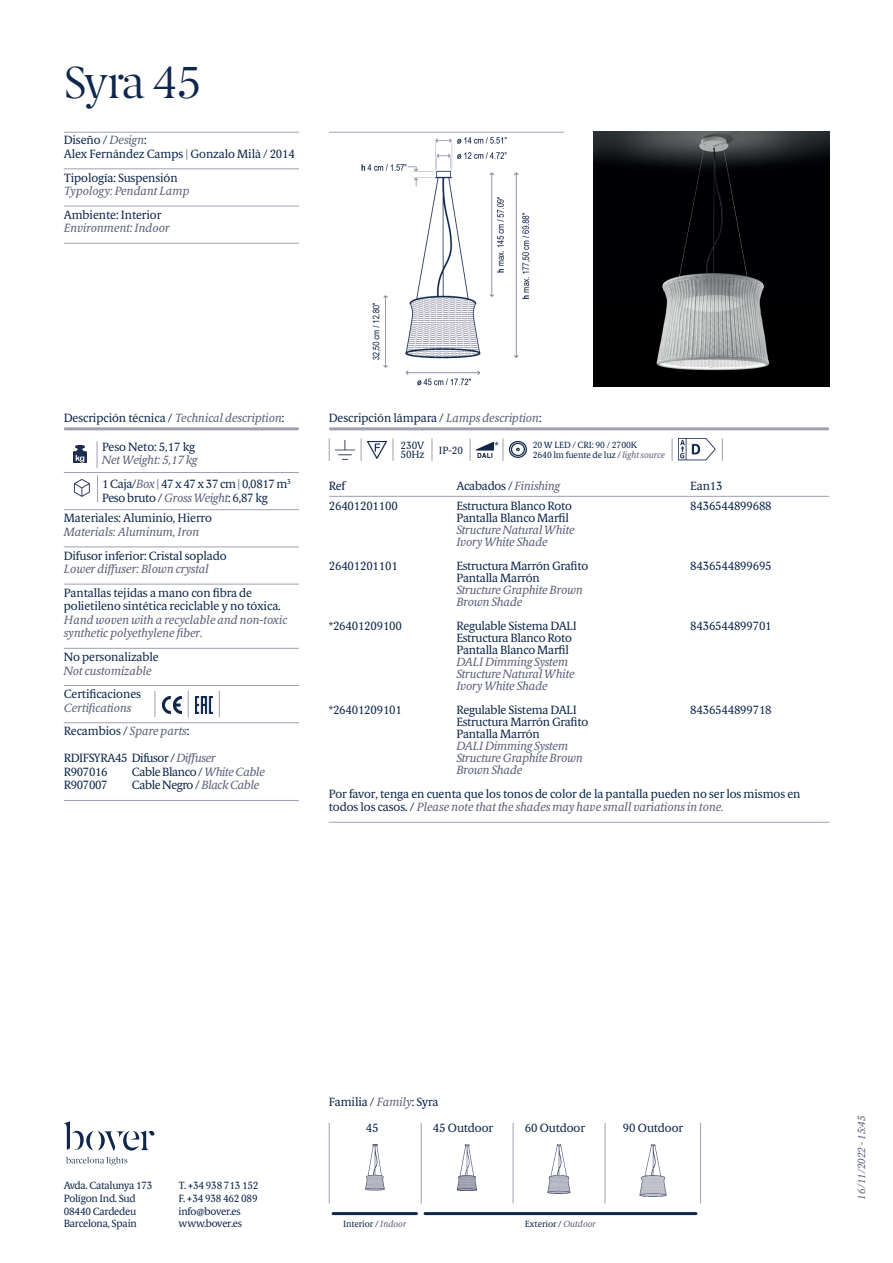
<style>
.page{position:relative;width:893px;height:1263px;background:#fff}
.page>*{position:absolute;margin:0;border:0;box-sizing:border-box;transform-origin:0 0}
.t1{font:45px "Berlingske Serif";letter-spacing:-.035em;color:#0e274b}
.t2{font:12px/13.5px "Berlingske Serif Tx";letter-spacing:-.02em;color:#0e274b}
.t3{font:italic 12px/12px "Berlingske Serif Tx";letter-spacing:-.02em;color:#5f627c}
.t4{font:10.5px/12.8px "Berlingske Serif Tx";letter-spacing:-.025em;color:#0e274b}
.t5{font:italic 10.5px "Berlingske Serif Tx";letter-spacing:-.01em;color:#5f627c}
.t6{font:9px/10.8px "Berlingske Serif Tx";letter-spacing:-.01em;color:#0e274b}
.s1{font-style:italic;color:#5f627c}
.s2{font-style:normal;color:#0e274b}
</style>
<div class="page">
<hr style="left:64px;top:168px;width:235px;height:1px;background:#9fa0b1">
<hr style="left:64px;top:206px;width:235px;height:1px;background:#9fa0b1">
<hr style="left:64px;top:243px;width:235px;height:1px;background:#9fa0b1">
<hr style="left:64px;top:132px;width:235px;height:1px;background:#9fa0b1">
<hr style="left:329px;top:132px;width:235px;height:1px;background:#9fa0b1">
<img style="left:361px;top:137px;width:170px;height:249px">
<hr style="left:64px;top:472px;width:235px;height:1px;background:#9fa0b1">
<hr style="left:64px;top:509px;width:235px;height:1px;background:#9fa0b1">
<hr style="left:64px;top:546px;width:235px;height:1px;background:#9fa0b1">
<hr style="left:64px;top:584px;width:235px;height:1px;background:#9fa0b1">
<hr style="left:64px;top:648px;width:235px;height:1px;background:#9fa0b1">
<hr style="left:64px;top:685px;width:235px;height:1px;background:#9fa0b1">
<hr style="left:64px;top:722px;width:235px;height:1px;background:#9fa0b1">
<hr style="left:64px;top:800px;width:235px;height:1px;background:#9fa0b1">
<img style="left:74px;top:446px;width:13px;height:17px">
<svg style="left:97px;top:442px;width:1px;height:26px"></svg>
<img style="left:74px;top:480px;width:15px;height:17px">
<svg style="left:97px;top:476px;width:1px;height:26px"></svg>
<svg style="left:155px;top:691px;width:1px;height:26px"></svg>
<img style="left:162px;top:696px;width:19px;height:17px">
<svg style="left:188px;top:691px;width:1px;height:26px"></svg>
<img style="left:195px;top:696px;width:17px;height:17px">
<svg style="left:219px;top:691px;width:1px;height:26px"></svg>
<hr style="left:65px;top:427px;width:233px;height:3px;background:#9fa0b1">
<hr style="left:330px;top:427px;width:498px;height:3px;background:#9fa0b1">
<svg style="left:470px;top:439px;width:1px;height:22px"></svg>
<svg style="left:432px;top:439px;width:1px;height:22px"></svg>
<svg style="left:393px;top:439px;width:1px;height:22px"></svg>
<svg style="left:329px;top:439px;width:1px;height:22px"></svg>
<svg style="left:361px;top:439px;width:1px;height:22px"></svg>
<img style="left:368px;top:441px;width:18px;height:17px">
<img style="left:336px;top:440px;width:18px;height:19px">
<svg style="left:672px;top:439px;width:1px;height:22px"></svg>
<svg style="left:722px;top:439px;width:1px;height:22px"></svg>
<img style="left:510px;top:441px;width:16px;height:17px">
<svg style="left:503px;top:439px;width:1px;height:22px"></svg>
<img style="left:477px;top:442px;width:16px;height:16px">
<hr style="left:329px;top:822px;width:500px;height:1px;background:#9fa0b1">
<img style="left:679px;top:439px;width:37px;height:21px">
<hr style="left:329px;top:1123px;width:1px;height:80px;background:#9fa0b1">
<img style="left:365px;top:1144px;width:20px;height:47px">
<img style="left:458px;top:1144px;width:19px;height:46px">
<img style="left:548px;top:1144px;width:23px;height:49px">
<img style="left:639px;top:1144px;width:27px;height:52px">
<hr style="left:421px;top:1123px;width:1px;height:80px;background:#9fa0b1">
<hr style="left:513px;top:1123px;width:1px;height:80px;background:#9fa0b1">
<hr style="left:605px;top:1123px;width:1px;height:80px;background:#9fa0b1">
<hr style="left:700px;top:1123px;width:1px;height:80px;background:#9fa0b1">
<hr style="left:333px;top:1212px;width:83px;height:3px;background:#0e274b">
<hr style="left:425px;top:1212px;width:271px;height:3px;background:#0e274b">
<img style="left:594px;top:132px;width:235px;height:255px">
<svg style="left:66px;top:1157px;width:61px;height:8px"></svg>
<svg style="left:64px;top:1121px;width:90px;height:29px"></svg>
<hr style="left:329px;top:496px;width:500px;height:1px;background:#9fa0b1">
<h1 class="t1" style="left:64px;top:53px;width:140px">Syra 45</h1>
<p class="t2" style="left:64px;top:133px;width:233px">Diseño / <span class="s1">Design</span>:<br>Alex Fernández Camps | Gonzalo Milà / 2014</p>
<p class="t2" style="left:64px;top:171px;width:115px">Tipología: Suspensión</p>
<p class="t3" style="left:64px;top:185px;width:127px">Typology: Pendant Lamp</p>
<p class="t2" style="left:64px;top:208px;width:99px">Ambiente: Interior</p>
<p class="t3" style="left:64px;top:222px;width:108px">Environment: Indoor</p>
<p class="t2" style="left:64px;top:411px;width:222px">Descripción técnica / <span class="s1">Technical description</span>:</p>
<p class="t2" style="left:329px;top:411px;width:214px">Descripción lámpara / <span class="s1">Lamps description</span>:</p>
<p class="t4" style="left:439px;top:444px;width:26px">IP-20</p>
<p class="t4" style="left:400px;top:441px;width:26px;line-height:9px">230V<br>50Hz</p>
<p class="t6" style="left:533px;top:439px;width:134px">20 W LED / CRI: 90 / 2700K<br>2640 lm fuente de luz / <span class="s1">light source</span></p>
<p class="t2" style="left:102px;top:440px;width:94px">Peso Neto: 5,17 kg</p>
<p class="t2" style="left:102px;top:448px;width:190px;line-height:23.7px"><span class="s1">Net Weight: 5,17 kg<br></span>1 Caja/<span class="s1">Box</span> | 47 x 47 x 37 cm | 0,0817 m<sup>3</sup></p>
<p class="t2" style="left:64px;top:487px;width:205px;line-height:20.7px;text-indent:38px">Peso bruto / <span class="s1">Gross Weight</span>: 6,87 kg<br>Materiales: Aluminio, Hierro</p>
<p class="t3" style="left:64px;top:526px;width:137px">Materials: Aluminum, Iron</p>
<p class="t2" style="left:64px;top:549px;width:164px">Difusor inferior: Cristal soplado</p>
<p class="t3" style="left:64px;top:563px;width:147px">Lower diffuser: Blown crystal</p>
<p class="t2" style="left:64px;top:586px;width:219px">Pantallas tejidas a mano con fibra de polietileno sintética reciclable y no tóxica.</p>
<p class="t3" style="left:64px;top:613px;width:225px;line-height:13.5px">Hand woven with a recyclable and non-toxic synthetic polyethylene fiber.</p>
<p class="t2" style="left:64px;top:650px;width:97px">No personalizable</p>
<p class="t3" style="left:64px;top:664px;width:90px">Not customizable</p>
<p class="t2" style="left:64px;top:687px;width:79px">Certificaciones</p>
<p class="t3" style="left:64px;top:696px;width:127px;line-height:23.7px">Certifications<br><span class="s2">Recambios /</span> Spare parts<span class="s2">:</span></p>
<p class="t2" style="left:64px;top:751px;width:154px">RDIFSYRA45 Difusor / <span class="s1">Diffuser<br></span>R907016</p>
<p class="t2" style="left:494px;top:439px;width:6px">*</p>
<p class="t2" style="left:329px;top:479px;width:18px">Ref</p>
<p class="t2" style="left:456px;top:479px;width:105px">Acabados / <span class="s1">Finishing</span></p>
<p class="t2" style="left:690px;top:479px;width:34px">Ean13</p>
<p class="t2" style="left:329px;top:499px;width:71px">26401201100</p>
<p class="t2" style="left:456px;top:499px;width:117px">Estructura Blanco Roto</p>
<p class="t2" style="left:690px;top:499px;width:83px">8436544899688</p>
<p class="t2" style="left:456px;top:511px;width:114px">Pantalla Blanco Marfil</p>
<p class="t3" style="left:456px;top:524px;width:120px">Structure Natural White<br>Ivory White Shade</p>
<p class="t2" style="left:329px;top:559px;width:71px">26401201101</p>
<p class="t2" style="left:456px;top:559px;width:133px">Estructura Marrón Grafito</p>
<p class="t2" style="left:690px;top:559px;width:83px">8436544899695</p>
<p class="t2" style="left:456px;top:571px;width:85px">Pantalla Marrón</p>
<p class="t3" style="left:456px;top:584px;width:128px">Structure Graphite Brown<br>Brown Shade</p>
<p class="t2" style="left:329px;top:619px;width:75px">*26401209100</p>
<p class="t2" style="left:456px;top:619px;width:122px">Regulable Sistema DALI</p>
<p class="t2" style="left:690px;top:619px;width:83px">8436544899701</p>
<p class="t2" style="left:456px;top:632px;width:117px;line-height:12px">Estructura Blanco Roto<br>Pantalla Blanco Marfil</p>
<p class="t3" style="left:456px;top:656px;width:120px">DALI Dimming System<br>Structure Natural White<br>Ivory White Shade</p>
<p class="t2" style="left:329px;top:703px;width:75px">*26401209101</p>
<p class="t2" style="left:456px;top:703px;width:122px">Regulable Sistema DALI</p>
<p class="t2" style="left:690px;top:703px;width:83px">8436544899718</p>
<p class="t2" style="left:456px;top:716px;width:133px;line-height:12px">Estructura Marrón Grafito<br>Pantalla Marrón</p>
<p class="t3" style="left:456px;top:740px;width:128px">DALI Dimming System<br>Structure Graphite Brown<br>Brown Shade</p>
<p class="t2" style="left:132px;top:765px;width:135px">Cable Blanco / <span class="s1">White Cable</span></p>
<p class="t2" style="left:64px;top:778px;width:45px">R907007</p>
<p class="t2" style="left:132px;top:778px;width:129px">Cable Negro / <span class="s1">Black Cable</span></p>
<p class="t2" style="left:329px;top:787px;width:473px">Por favor, tenga en cuenta que los tonos de color de la pantalla pueden no ser los mismos en todos los casos. / <span class="s1">Please note that the shades may have small variations in tone.</span></p>
<p class="t4" style="left:64px;top:1179px;width:90px">Avda. Catalunya 173<br>Polígon Ind. Sud<br>08440 Cardedeu<br>Barcelona, Spain</p>
<p class="t4" style="left:179px;top:1179px;width:81px">T. +34 938 713 152<br>F. +34 938 462 089 info@bover.es www.bover.es</p>
<p class="t2" style="left:329px;top:1095px;width:111px">Familia / <span class="s1">Family</span>: Syra</p>
<p class="t2" style="left:366px;top:1121px;width:14px">45</p>
<p class="t2" style="left:433px;top:1121px;width:62px">45 Outdoor</p>
<p class="t2" style="left:525px;top:1121px;width:62px">60 Outdoor</p>
<p class="t2" style="left:623px;top:1121px;width:62px">90 Outdoor</p>
<p class="t6" style="left:343px;top:1219px;width:65px">Interior / <span class="s1">Indoor</span></p>
<p class="t6" style="left:525px;top:1219px;width:73px">Exterior / <span class="s1">Outdoor</span></p>
<p class="t5" style="left:854px;top:1199px;width:86px;rotate:-90deg">16/11/2022 - 15:45</p>
</div>
